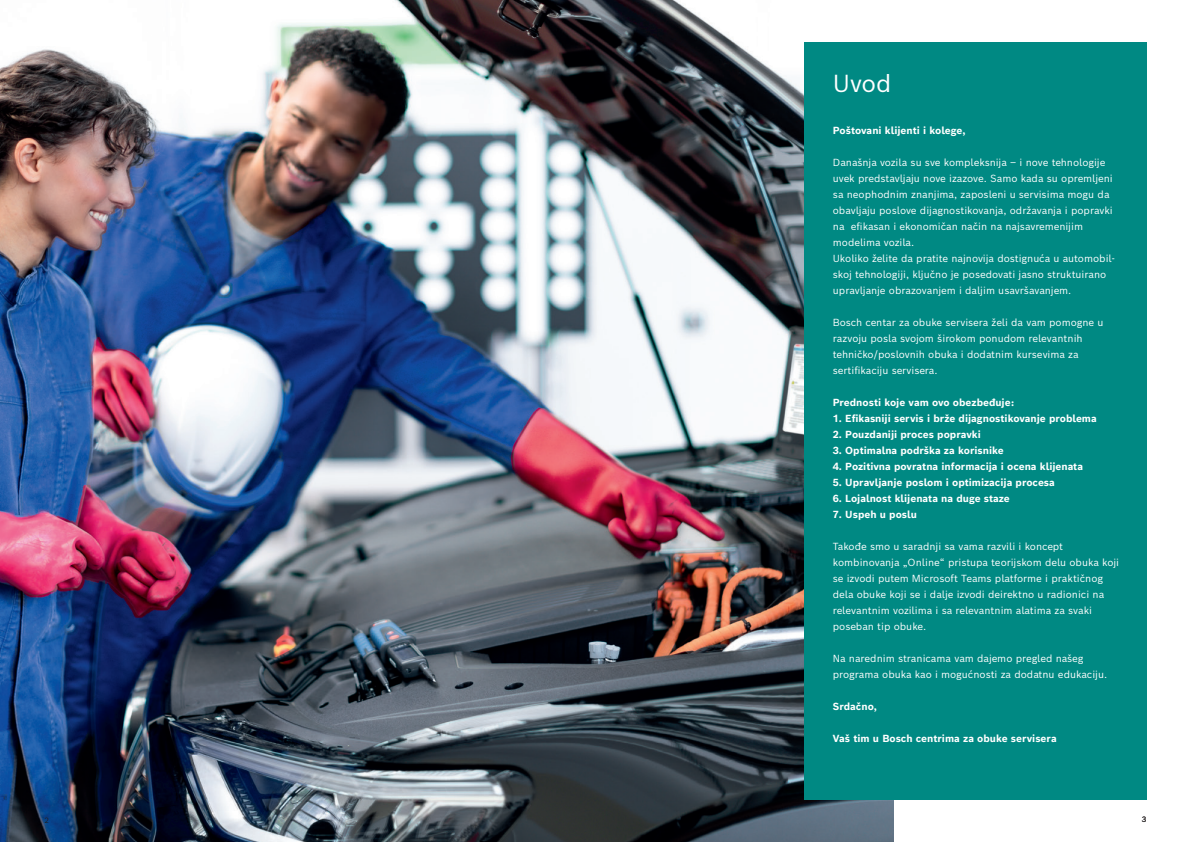
<style>
.page{position:relative;width:1191px;height:842px;background:#fff}
.page>*{position:absolute;margin:0;border:0;box-sizing:border-box;transform-origin:0 0}
.Einf__Abs{font:24px "Bosch Sans";color:#fff}
.Bosch_Fließtext_12_P{font:10px/16px "Bosch Sans";color:#fff}
.Bosch_Fließtext_12_P-2{font:700 10px "Bosch Sans";color:#fff}
.t1{font:7.5px "Bosch Sans";color:#231f20}
</style>
<div class="page">
<img style="left:0;top:0;width:893px;height:842px">
<div style="left:804px;top:43px;width:343px;height:757px;background:#008983"></div>
<p class="Einf__Abs" style="left:833px;top:63px;width:60px">Uvod</p>
<p class="Bosch_Fließtext_12_P-2" style="left:833px;top:122px;width:134px">Poštovani klijenti i kolege,</p>
<p class="Bosch_Fließtext_12_P" style="left:833px;top:154px;width:281px">Današnja vozila su sve kompleksnija – i nove tehnologije uvek predstavljaju nove izazove. Samo kada su opremljeni sa neophodnim znanjima, zaposleni u servisima mogu da obavljaju poslove dijagnostikovanja, održavanja i popravki na efikasan i ekonomičan način na najsavremenijim modelima vozila.</p>
<p class="Bosch_Fließtext_12_P" style="left:833px;top:250px;width:283px">Ukoliko želite da pratite najnovija dostignuća u automobil&shy;skoj tehnologiji, ključno je posedovati jasno struktuirano upravljanje obrazovanjem i daljim usavršavanjem.</p>
<p class="Bosch_Fließtext_12_P" style="left:833px;top:314px;width:272px">Bosch centar za obuke servisera želi da vam pomogne u razvoju posla svojom širokom ponudom relevantnih tehničko/poslovnih obuka i dodatnim kursevima za sertifikaciju servisera.</p>
<p class="Bosch_Fließtext_12_P-2" style="left:833px;top:394px;width:183px">Prednosti koje vam ovo obezbeđuje:</p>
<p class="Bosch_Fließtext_12_P-2" style="left:833px;top:410px;width:265px">1. Efikasniji servis i brže dijagnostikovanje problema</p>
<p class="Bosch_Fließtext_12_P-2" style="left:833px;top:426px;width:149px">2. Pouzdaniji proces popravki</p>
<p class="Bosch_Fließtext_12_P-2" style="left:833px;top:442px;width:172px">3. Optimalna podrška za korisnike</p>
<p class="Bosch_Fließtext_12_P-2" style="left:833px;top:458px;width:252px">4. Pozitivna povratna informacija i ocena klijenata</p>
<p class="Bosch_Fließtext_12_P-2" style="left:833px;top:474px;width:223px">5. Upravljanje poslom i optimizacija procesa</p>
<p class="Bosch_Fließtext_12_P-2" style="left:833px;top:490px;width:178px">6. Lojalnost klijenata na duge staze</p>
<p class="Bosch_Fließtext_12_P-2" style="left:833px;top:506px;width:86px">7. Uspeh u poslu</p>
<p class="Bosch_Fließtext_12_P" style="left:833px;top:538px;width:288px">Takođe smo u saradnji sa vama razvili i koncept kombinovanja „Online“ pristupa teorijskom delu obuka koji se izvodi putem Microsoft Teams platforme i praktičnog dela obuke koji se i dalje izvodi deirektno u radionici na relevantnim vozilima i sa relevantnim alatima za svaki poseban tip obuke.</p>
<p class="Bosch_Fließtext_12_P" style="left:833px;top:650px;width:276px">Na narednim stranicama vam dajemo pregled našeg programa obuka kao i mogućnosti za dodatnu edukaciju.</p>
<p class="Bosch_Fließtext_12_P-2" style="left:833px;top:698px;width:46px">Srdačno,</p>
<p class="Bosch_Fließtext_12_P-2" style="left:833px;top:730px;width:225px">Vaš tim u Bosch centrima za obuke servisera</p>
<p class="t1" style="left:45px;top:814px;width:6px">2</p>
<p class="t1" style="left:1141px;top:813px;width:6px">3</p>
</div>
